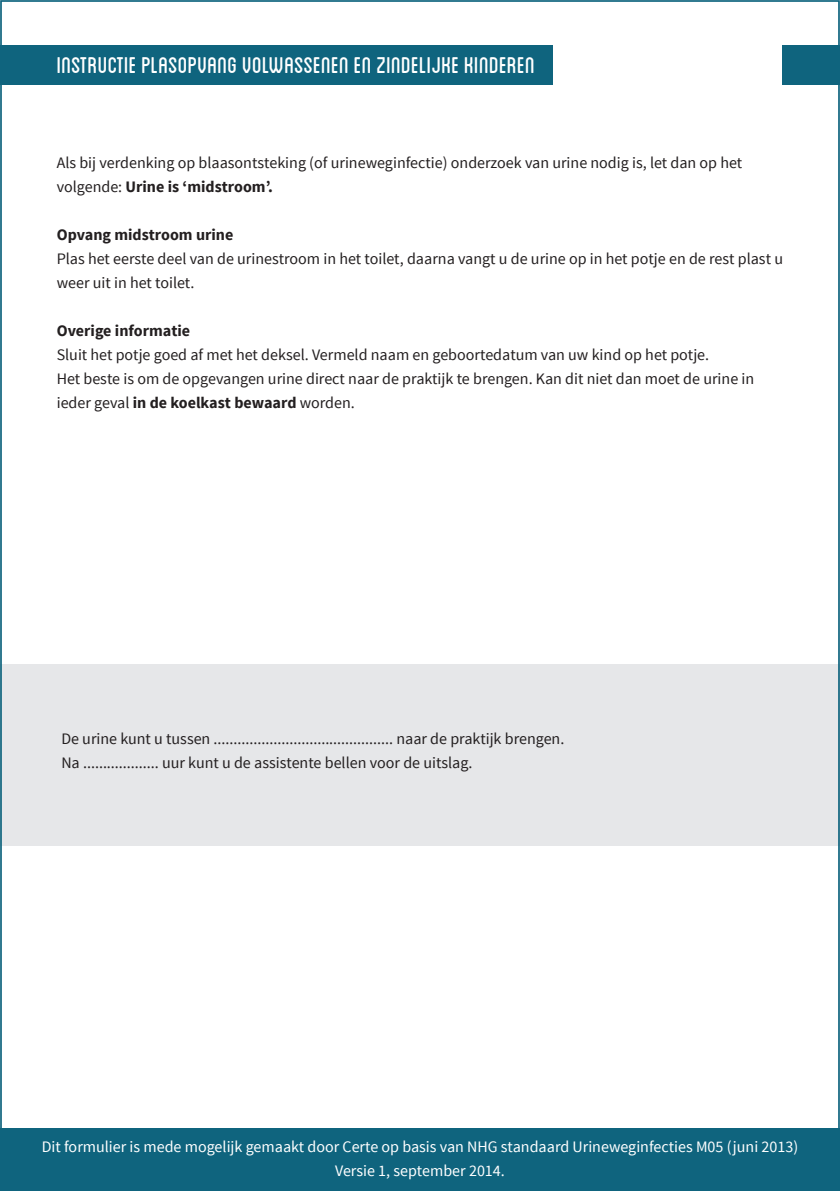
<style>
.page{position:relative;width:840px;height:1191px;background:#fff}
.page>*{position:absolute;margin:0;border:0;box-sizing:border-box;transform-origin:0 0}
.Header_balk{font:32px "Blanch Caps";color:#fff}
.Paragraaf{font:16px/24px "Source Sans Pro";color:#231f20}
.Paragraaf-2{font:16px "Source Sans Pro";color:#fff}
.Paragraaf-3{font:700 16px "Source Sans Pro";color:#231f20}
.s1{font-weight:700}
</style>
<div class="page">
<div style="left:0;top:45px;width:839px;height:40px;background:#0f647e"></div>
<div style="left:553px;top:19px;width:228px;height:81px;background:#fff"></div>
<div style="left:0;top:664px;width:839px;height:181px;background:#e6e7e9"></div>
<div style="left:0;top:1128px;width:839px;height:63px;background:#0f647e"></div>
<p class="Header_balk" style="left:57px;top:51px;width:479px">Instructie plasopvang volwassenen en zindelijke kinderen</p>
<p class="Paragraaf" style="left:57px;top:151px;width:686px">Als bij verdenking op blaasontsteking (of urineweginfectie) onderzoek van urine nodig is, let dan op het volgende: <span class="s1">Urine is ‘midstroom’.</span></p>
<p class="Paragraaf-3" style="left:57px;top:224px;width:178px">Opvang midstroom urine</p>
<p class="Paragraaf" style="left:57px;top:247px;width:727px">Plas het eerste deel van de urinestroom in het toilet, daarna vangt u de urine op in het potje en de rest plast u weer uit in het toilet.</p>
<p class="Paragraaf-3" style="left:57px;top:320px;width:135px">Overige informatie</p>
<p class="Paragraaf" style="left:57px;top:343px;width:653px">Sluit het potje goed af met het deksel. Vermeld naam en geboortedatum van uw kind op het potje.</p>
<p class="Paragraaf" style="left:57px;top:367px;width:698px">Het beste is om de opgevangen urine direct naar de praktijk te brengen. Kan dit niet dan moet de urine in ieder geval <span class="s1">in de koelkast bewaard</span> worden.</p>
<p class="Paragraaf" style="left:61px;top:727px;width:504px">De urine kunt u tussen ............................................. naar de praktijk brengen.</p>
<p class="Paragraaf" style="left:61px;top:751px;width:412px">Na ................... uur kunt u de assistente bellen voor de uitslag.</p>
<p class="Paragraaf-2" style="left:42px;top:1137px;width:757px">Dit formulier is mede mogelijk gemaakt door Certe op basis van NHG standaard Urineweginfecties M05 (juni 2013)</p>
<p class="Paragraaf-2" style="left:335px;top:1161px;width:171px">Versie 1, september 2014.</p>
</div>
